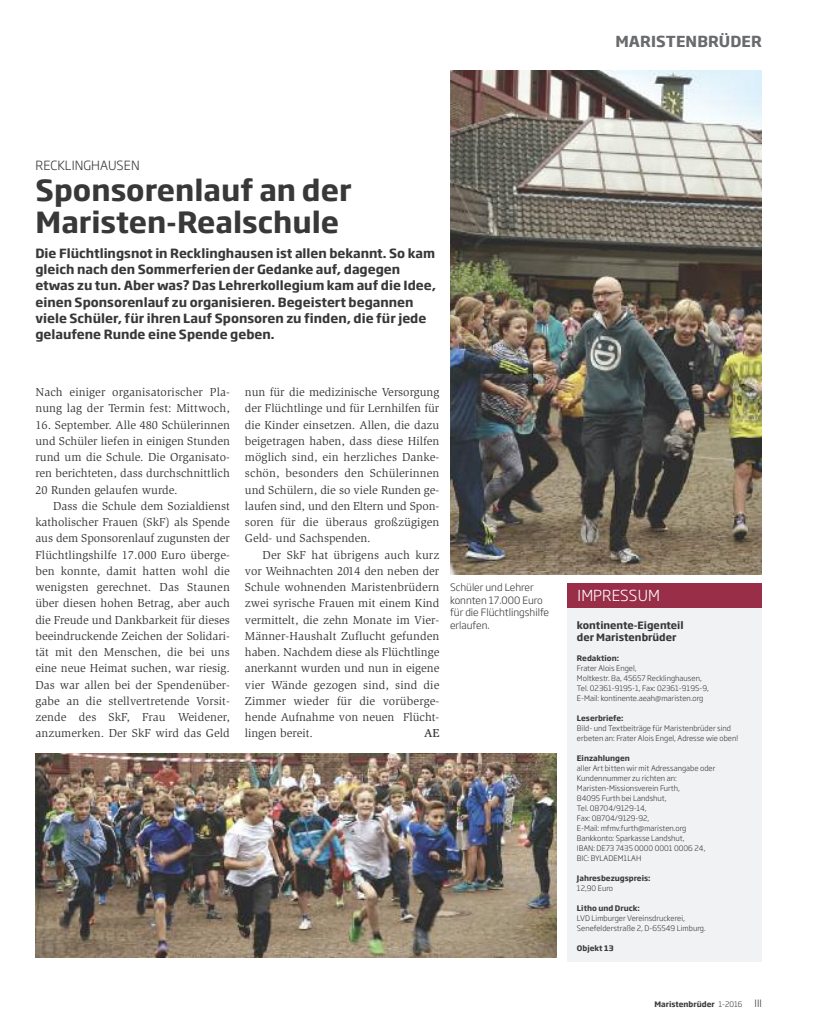
<style>
.page{position:relative;width:815px;height:1028px;background:#fff}
.page>*{position:absolute;margin:0;border:0;box-sizing:border-box;transform-origin:0 0}
.t1{font:700 28.75px/32.5px "Soho Gothic Std";color:#393839}
.t2{font:700 15px "Soho Gothic Std";letter-spacing:.005em;color:#696a6d}
.t3{font:300 15px "Soho Gothic Std";letter-spacing:.005em;color:#fff}
.t4{font:700 12.5px/16.2px "Soho Gothic Std";color:#393839}
.t5{font:300 12.5px "Soho Gothic Std";letter-spacing:.005em;color:#393839}
.t6{font:11.88px/16.2px "Slimbach Std";letter-spacing:.005em;color:#393839;text-align:justify}
.t7{font:500 11.88px "Slimbach Std";color:#393839}
.t8{font:300 10px/12.5px "Soho Gothic Std";color:#393839}
.t9{font:700 10px/12.5px "Soho Gothic Std";color:#393839}
.t10{font:300 7.5px/10px "Soho Gothic Std";color:#393839}
.t11{font:700 7.5px "Soho Gothic Std";color:#393839}
.s1{font-weight:300}
.s2{font-weight:300;font-size:10px}
</style>
<div class="page">
<div style="left:567px;top:583px;width:195px;height:378px;background:#f1f2f3"></div>
<div style="left:567px;top:583px;width:195px;height:25px;background:#992e49"></div>
<img style="left:450px;top:71px;width:312px;height:504px">
<img style="left:35px;top:753px;width:521px;height:204px">
<p class="t2" style="left:615px;top:33px;width:148px">MARISTENBRÜDER</p>
<p class="t5" style="left:35px;top:159px;width:106px">RECKLINGHAUSEN</p>
<h1 class="t1" style="left:36px;top:175px;width:318px">Sponsorenlauf an der<br>Maristen-Realschule</h1>
<p class="t4" style="left:35px;top:245px;width:402px">Die Flüchtlingsnot in Recklinghausen ist allen bekannt. So kam gleich nach den Sommerferien der Gedanke auf, dagegen etwas zu tun. Aber was? Das Lehrerkollegium kam auf die Idee, einen Sponsorenlauf zu organisieren. Begeistert begannen viele Schüler, für ihren Lauf Sponsoren zu finden, die für jede gelaufene Runde eine Spende geben.</p>
<p class="t6" style="left:35px;top:385px;width:196px">Nach einiger organisatorischer Pla&shy;nung lag der Termin fest: Mittwoch,</p>
<p class="t6" style="left:35px;top:417px;width:196px">16. September. Alle 480 Schülerinnen und Schüler liefen in einigen Stunden rund um die Schule. Die Organisato&shy;ren berichteten, dass durchschnittlich 20 Runden gelaufen wurde.</p>
<p class="t6" style="left:35px;top:498px;width:196px;text-indent:18px">Dass die Schule dem Sozialdienst katholischer Frauen (SkF) als Spende aus dem Sponsorenlauf zugunsten der Flüchtlingshilfe 17.000 Euro überge&shy;ben konnte, damit hatten wohl die wenigsten gerechnet. Das Staunen über diesen hohen Betrag, aber auch die Freude und Dankbarkeit für dieses beeindruckende Zeichen der Solidari&shy;tät mit den Menschen, die bei uns eine neue Heimat suchen, war riesig.<br>Das war allen bei der Spendenüber&shy;gabe an die stellvertretende Vorsit&shy;zende des SkF, Frau Weidener, anzumerken. Der SkF wird das Geld</p>
<p class="t6" style="left:245px;top:385px;width:196px">nun für die medizinische Versorgung der Flüchtlinge und für Lernhilfen für die Kinder einsetzen. Allen, die dazu beigetragen haben, dass diese Hilfen möglich sind, ein herzliches Danke&shy;schön, besonders den Schülerinnen und Schülern, die so viele Runden ge&shy;laufen sind, und den Eltern und Spon&shy;soren für die überaus großzügigen Geld- und Sachspenden.</p>
<p class="t6" style="left:245px;top:547px;width:196px;text-indent:18px">Der SkF hat übrigens auch kurz vor Weihnachten 2014 den neben der Schule wohnenden Maristenbrüdern zwei syrische Frauen mit einem Kind vermittelt, die zehn Monate im Vier-Männer-Haushalt Zuflucht gefunden haben. Nachdem diese als Flüchtlinge anerkannt wurden und nun in eigene vier Wände gezogen sind, sind die Zimmer wieder für die vorüberge&shy;hende Aufnahme von neuen Flücht&shy;lingen bereit.</p>
<p class="t7" style="left:424px;top:729px;width:17px">AE</p>
<p class="t8" style="left:450px;top:581px;width:101px">Schüler und Lehrer konnten 17.000 Euro für die Flüchtlingshilfe erlaufen.</p>
<p class="t3" style="left:578px;top:587px;width:84px">IMPRESSUM</p>
<p class="t9" style="left:577px;top:619px;width:108px">kontinente-Eigenteil der Maristenbrüder</p>
<p class="t11" style="left:577px;top:654px;width:44px">Redaktion:</p>
<p class="t10" style="left:577px;top:663px;width:133px">Frater Alois Engel,<br>Moltkestr. 8a, 45657 Recklinghausen, Tel. 02361-9195-1, Fax: 02361-9195-9, E-Mail: kontinente.aeah@maristen.org</p>
<p class="t11" style="left:577px;top:714px;width:48px">Leserbriefe:</p>
<p class="t10" style="left:577px;top:723px;width:163px">Bild- und Textbeiträge für Maristenbrüder sind erbeten an: Frater Alois Engel, Adresse wie oben!</p>
<p class="t11" style="left:577px;top:754px;width:55px">Einzahlungen</p>
<p class="t10" style="left:577px;top:763px;width:140px">aller Art bitten wir mit Adressangabe oder<br>Kundennummer zu richten an:<br>Maristen-Missionsverein Furth,<br>84095 Furth bei Landshut,<br>Tel. 08704/9129-14,<br>Fax: 08704/9129-92,<br>E-Mail: mfmv.furth@maristen.org<br>Bankkonto: Sparkasse Landshut,<br>IBAN: DE73 7435 0000 0001 0006 24,<br>BIC: BYLADEM1LAH</p>
<p class="t11" style="left:577px;top:874px;width:75px">Jahresbezugspreis:</p>
<p class="t10" style="left:577px;top:883px;width:38px">12,90 Euro</p>
<p class="t11" style="left:577px;top:904px;width:64px">Litho und Druck:</p>
<p class="t10" style="left:577px;top:913px;width:130px">LVD Limburger Vereinsdruckerei,<br>Senefelderstraße 2, D-65549 Limburg.</p>
<p class="t11" style="left:577px;top:944px;width:38px">Objekt 13</p>
<p class="t11" style="left:654px;top:999px;width:109px">Maristenbrüder <span class="s1">1-2016</span> <span class="s2">III</span></p>
</div>
